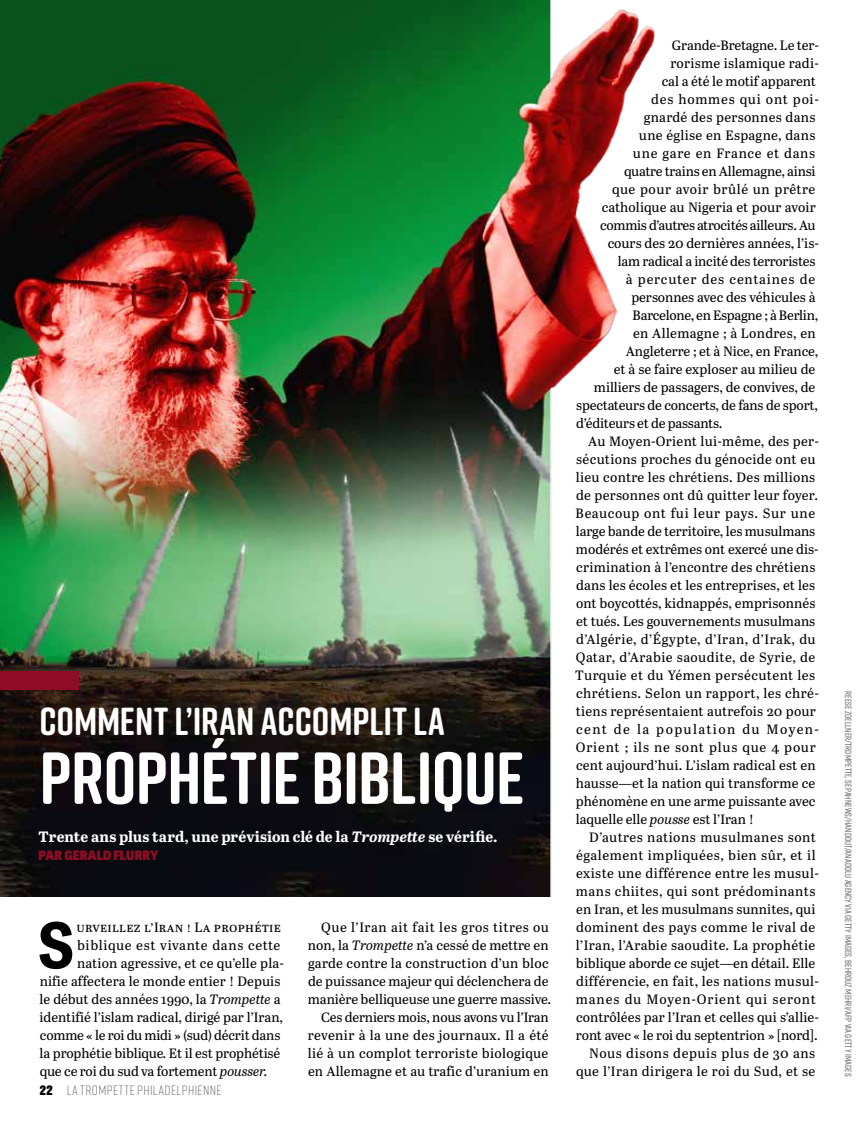
<style>
.page{position:relative;width:864px;height:1136px;background:#fff}
.page>*{position:absolute;margin:0;border:0;box-sizing:border-box;transform-origin:0 0}
.t1{font:700 73.5px "Rift Soft";letter-spacing:-.01em;color:#fff}
.t2{font:700 62.55px "Tablet Gothic Narrow";color:#000}
.t3{font:700 39px "Rift Soft";color:#fff}
.t4{font:700 15px "Abril Text";letter-spacing:.005em;color:#fff}
.t5{font:13.5px/18px "Abril Text";letter-spacing:.015em;color:#000;text-align:right}
.t6{font:300 13.5px "Rift Soft";letter-spacing:.035em;color:#636363}
.t7{font:800 12.9px "Tablet Gothic Narrow";letter-spacing:.015em;color:#8e0d24}
.t8{font:500 9px "Rift Soft";letter-spacing:.01em;color:#636363}
.s1{font-style:italic}
.s2{font-family:"Tablet Gothic Narrow";font-weight:800;font-size:12.9px;color:#000}
</style>
<div class="page">
<img style="left:0;top:0;width:655px;height:896px">
<div style="left:0;top:671px;width:79px;height:18px;background:#8e0d24"></div>
<h3 class="t3" style="left:39px;top:693px;width:406px">COMMENT L’IRAN ACCOMPLIT LA</h3>
<h1 class="t1" style="left:39px;top:725px;width:486px">PROPHÉTIE BIBLIQUE</h1>
<p class="t4" style="left:38px;top:825px;width:460px">Trente ans plus tard, une prévision clé de la <span class="s1">Trompette</span> se vérifie.</p>
<p class="t7" style="left:38px;top:845px;width:121px">PAR GERALD FLURRY</p>
<h2 class="t2" style="left:38px;top:901px;width:38px">S</h2>
<p class="t5" style="left:76px;top:917px;width:206px">urveillez l’Iran ! La prophétie</p>
<p class="t5" style="left:77px;top:935px;width:205px">biblique est vivante dans cette</p>
<p class="t5" style="left:77px;top:953px;width:208px">nation agressive, et ce qu’elle pla-</p>
<p class="t5" style="left:40px;top:971px;width:242px">nifie affectera le monde entier ! Depuis</p>
<p class="t5" style="left:40px;top:989px;width:242px">le début des années 1990, la <span class="s1">Trompette</span> a</p>
<p class="t5" style="left:40px;top:1007px;width:245px">identifié l’islam radical, dirigé par l’Iran,</p>
<p class="t5" style="left:40px;top:1025px;width:242px">comme « le roi du midi » (sud) décrit dans</p>
<p class="t5" style="left:40px;top:1043px;width:242px">la prophétie biblique<span class="s1">.</span> Et il est prophétisé</p>
<p class="t5" style="left:40px;top:1061px;width:229px">que ce roi du sud va fortement <span class="s1">pousser.</span></p>
<p class="t6" style="left:39px;top:1080px;width:183px"><span class="s2">22</span> LA TROMPETTE PHILADELPHIENNE</p>
<p class="t5" style="left:307px;top:917px;width:245px">Que l’Iran ait fait les gros titres ou non, la <span class="s1">Trompette</span> n’a cessé de mettre en garde contre la construction d’un bloc de puissance majeur qui déclenchera de manière belliqueuse une guerre massive.<br>Ces derniers mois, nous avons vu l’Iran revenir à la une des journaux. Il a été lié à un complot terroriste biologique en Allemagne et au trafic d’uranium en</p>
<p class="t5" style="left:671px;top:35px;width:148px">Grande-Bretagne. Le ter-</p>
<p class="t5" style="left:670px;top:53px;width:150px">rorisme islamique radi-</p>
<p class="t5" style="left:661px;top:71px;width:155px">cal a été le motif apparent</p>
<p class="t5" style="left:651px;top:89px;width:169px">des hommes qui ont poi-</p>
<p class="t5" style="left:643px;top:107px;width:173px">gnardé des personnes dans</p>
<p class="t5" style="left:638px;top:125px;width:178px">une église en Espagne, dans</p>
<p class="t5" style="left:632px;top:143px;width:184px">une gare en France et dans</p>
<p class="t5" style="left:624px;top:161px;width:193px">quatre trains en Allemagne, ainsi</p>
<p class="t5" style="left:612px;top:179px;width:204px">que pour avoir brûlé un prêtre</p>
<p class="t5" style="left:601px;top:197px;width:215px">catholique au Nigeria et pour avoir</p>
<p class="t5" style="left:600px;top:215px;width:217px">commis d’autres atrocités ailleurs. Au</p>
<p class="t5" style="left:607px;top:233px;width:213px">cours des 20 dernières années, l’is-</p>
<p class="t5" style="left:617px;top:251px;width:199px">lam radical a incité des terroristes</p>
<p class="t5" style="left:625px;top:269px;width:191px">à percuter des centaines de</p>
<p class="t5" style="left:631px;top:287px;width:186px">personnes avec des véhicules à</p>
<p class="t5" style="left:632px;top:305px;width:187px">Barcelone, en Espagne ; à Berlin,</p>
<p class="t5" style="left:633px;top:323px;width:184px">en Allemagne ; à Londres, en</p>
<p class="t5" style="left:625px;top:341px;width:194px">Angleterre ; et à Nice, en France,</p>
<p class="t5" style="left:613px;top:359px;width:203px">et à se faire exploser au milieu de</p>
<p class="t5" style="left:593px;top:377px;width:223px">milliers de passagers, de convives, de</p>
<p class="t5" style="left:576px;top:395px;width:243px">spectateurs de concerts, de fans de sport,</p>
<p class="t5" style="left:576px;top:413px;width:148px">d’éditeurs et de passants.</p>
<p class="t5" style="left:588px;top:431px;width:232px">Au Moyen-Orient lui-même, des per-</p>
<p class="t5" style="left:576px;top:449px;width:241px">sécutions proches du génocide ont eu</p>
<p class="t5" style="left:575px;top:467px;width:241px">lieu contre les chrétiens. Des millions</p>
<p class="t5" style="left:576px;top:485px;width:243px">de personnes ont dû quitter leur foyer.</p>
<p class="t5" style="left:575px;top:503px;width:241px">Beaucoup ont fui leur pays. Sur une</p>
<p class="t5" style="left:575px;top:521px;width:241px">large bande de territoire, les musulmans</p>
<p class="t5" style="left:575px;top:539px;width:244px">modérés et extrêmes ont exercé une dis-</p>
<p class="t5" style="left:576px;top:557px;width:240px">crimination à l’encontre des chrétiens</p>
<p class="t5" style="left:576px;top:575px;width:240px">dans les écoles et les entreprises, et les</p>
<p class="t5" style="left:576px;top:593px;width:241px">ont boycottés, kidnappés, emprisonnés</p>
<p class="t5" style="left:576px;top:611px;width:240px">et tués. Les gouvernements musulmans</p>
<p class="t5" style="left:576px;top:629px;width:241px">d’Algérie, d’Égypte, d’Iran, d’Irak, du</p>
<p class="t5" style="left:575px;top:647px;width:241px">Qatar, d’Arabie saoudite, de Syrie, de</p>
<p class="t5" style="left:575px;top:665px;width:241px">Turquie et du Yémen persécutent les</p>
<p class="t5" style="left:576px;top:683px;width:244px">chrétiens. Selon un rapport, les chré-</p>
<p class="t5" style="left:575px;top:701px;width:241px">tiens représentaient autrefois 20 pour</p>
<p class="t5" style="left:576px;top:719px;width:244px">cent de la population du Moyen-</p>
<p class="t5" style="left:575px;top:737px;width:241px">Orient ; ils ne sont plus que 4 pour</p>
<p class="t5" style="left:576px;top:755px;width:241px">cent aujourd’hui. L’islam radical est en</p>
<p class="t5" style="left:575px;top:773px;width:241px">hausse—et la nation qui transforme ce</p>
<p class="t5" style="left:575px;top:791px;width:241px">phénomène en une arme puissante avec</p>
<p class="t5" style="left:575px;top:809px;width:179px">laquelle elle <span class="s1">pousse</span> est l’Iran !</p>
<p class="t5" style="left:589px;top:827px;width:228px">D’autres nations musulmanes sont</p>
<p class="t5" style="left:576px;top:845px;width:241px">également impliquées, bien sûr, et il</p>
<p class="t5" style="left:576px;top:863px;width:244px">existe une différence entre les musul-</p>
<p class="t5" style="left:575px;top:881px;width:241px">mans chiites, qui sont prédominants</p>
<p class="t5" style="left:576px;top:899px;width:241px">en Iran, et les musulmans sunnites, qui</p>
<p class="t5" style="left:576px;top:917px;width:240px">dominent des pays comme le rival de</p>
<p class="t5" style="left:575px;top:935px;width:241px">l’Iran, l’Arabie saoudite. La prophétie</p>
<p class="t5" style="left:575px;top:953px;width:241px">biblique aborde ce sujet—en détail. Elle</p>
<p class="t5" style="left:576px;top:971px;width:244px">différencie, en fait, les nations musul-</p>
<p class="t5" style="left:575px;top:989px;width:241px">manes du Moyen-Orient qui seront</p>
<p class="t5" style="left:576px;top:1007px;width:244px">contrôlées par l’Iran et celles qui s’allie-</p>
<p class="t5" style="left:575px;top:1025px;width:243px">ront avec « le roi du septentrion » [nord].</p>
<p class="t5" style="left:589px;top:1043px;width:227px">Nous disons depuis plus de 30 ans</p>
<p class="t5" style="left:576px;top:1061px;width:241px">que l’Iran dirigera le roi du Sud, et se</p>
<p class="t8" style="left:854px;top:691px;width:386px;rotate:90deg">REESE ZOELLNER/TROMPETTE, SEPAHNEWS/HANDOUT/ANADOLU AGENCY VIA GETTY IMAGES, BEHROUZ MEHRI/AFP VIA GETTY IMAGES</p>
</div>
